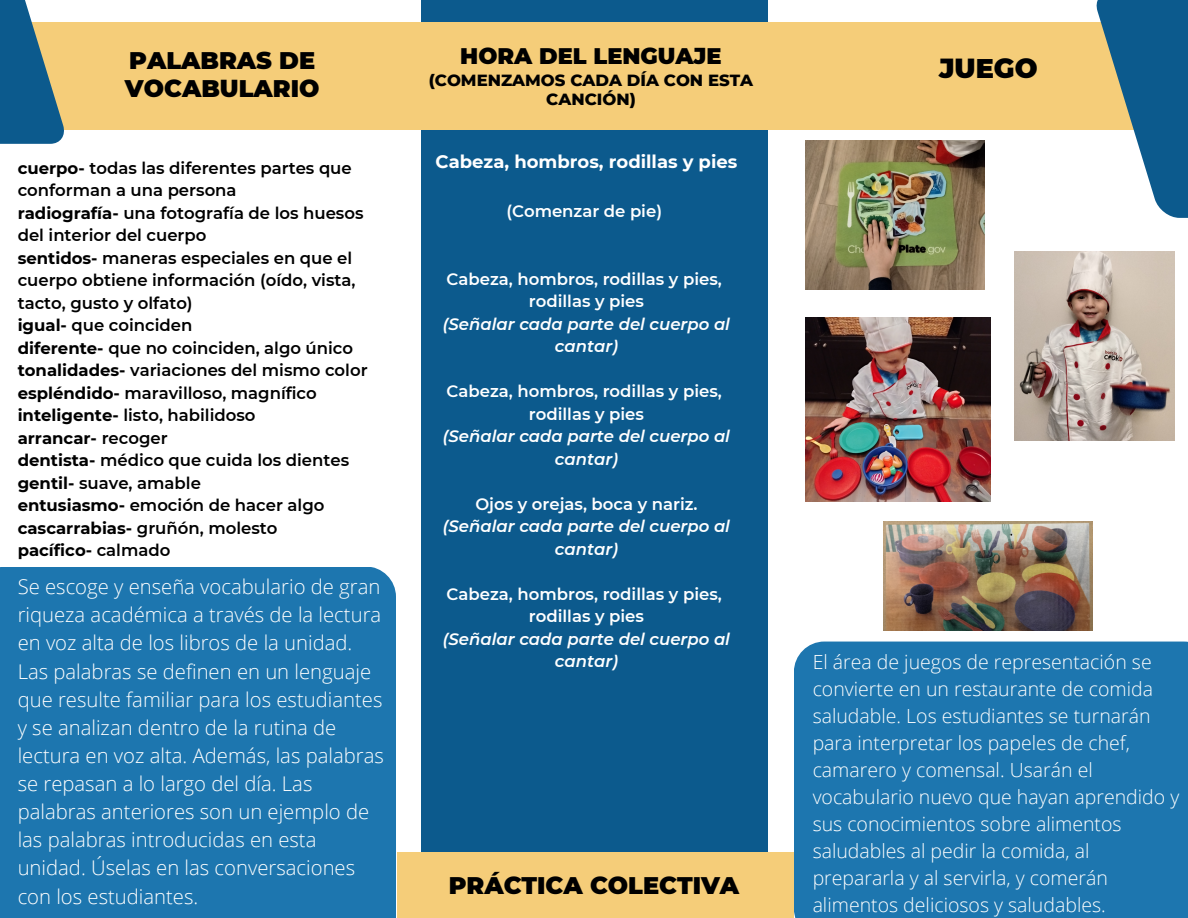
<style>
.page{position:relative;width:1188px;height:918px;background:#fff}
.page>*{position:absolute;margin:0;border:0;box-sizing:border-box;transform-origin:0 0}
.t1{font:900 27px "Montserrat";color:#000}
.t2{font:900 24px/28.2px "Montserrat";color:#000}
.t3{font:700 24px "Montserrat";color:#fff}
.t4{font:900 22.5px "Montserrat";color:#000}
.t5{font:300 20.25px/28.2px "Open Sans";color:#fff}
.t6{font:300 19.5px/27px "Open Sans";color:#fff}
.t7{font:700 18px "Montserrat";color:#fff}
.t8{font:600 16.5px/22.5px "Montserrat";color:#000}
.t9{font:600 16.5px "Montserrat";color:#fff}
.t10{font:italic 600 16.5px/22.5px "Montserrat";color:#fff;text-align:center}
.t11{font:800 16.5px/19.2px "Montserrat";color:#000;text-align:center}
.t12{font:700 16.5px "Montserrat";color:#000}
.s1{font-weight:700}
.s2{font-weight:600}
</style>
<div class="page">
<div style="left:421px;top:0;width:347px;height:900px;background:#0c5a8d"></div>
<div style="left:0;top:567px;width:396px;height:351px;background:#1d76af"></div>
<div style="left:398px;top:853px;width:396px;height:65px;background:#f5cd79"></div>
<div style="left:0;top:22px;width:1188px;height:108px;background:#f5cd79"></div>
<svg style="left:0;top:0;width:64px;height:144px"></svg>
<div style="left:794px;top:642px;width:394px;height:276px;background:#1d76af"></div>
<svg style="left:1097px;top:0;width:91px;height:218px"></svg>
<img style="left:806px;top:141px;width:179px;height:148px">
<img style="left:884px;top:522px;width:209px;height:109px">
<img style="left:806px;top:317px;width:184px;height:185px">
<img style="left:1014px;top:252px;width:161px;height:189px">
<p class="t2" style="left:125px;top:47px;width:196px">PALABRAS DE<br>VOCABULARIO</p>
<p class="t8" style="left:18px;top:157px;width:336px"><span class="s1">cuerpo-</span> todas las diferentes partes que conforman a una persona</p>
<p class="t8" style="left:18px;top:202px;width:347px"><span class="s1">radiografía-</span> una fotografía de los huesos del interior del cuerpo</p>
<p class="t8" style="left:18px;top:247px;width:339px"><span class="s1">sentidos-</span> maneras especiales en que el cuerpo obtiene información (oído, vista, tacto, gusto y olfato)</p>
<p class="t8" style="left:18px;top:314px;width:176px"><span class="s1">igual-</span> que coinciden</p>
<p class="t8" style="left:18px;top:337px;width:337px"><span class="s1">diferente-</span> que no coinciden, algo único</p>
<p class="t8" style="left:18px;top:359px;width:351px"><span class="s1">tonalidades-</span> variaciones del mismo color</p>
<p class="t8" style="left:18px;top:382px;width:301px"><span class="s1">espléndido-</span> maravilloso, magnífico</p>
<p class="t8" style="left:18px;top:404px;width:239px"><span class="s1">inteligente-</span> listo, habilidoso</p>
<p class="t12" style="left:18px;top:428px;width:152px">arrancar- <span class="s2">recoger</span></p>
<p class="t8" style="left:18px;top:449px;width:333px"><span class="s1">dentista-</span> médico que cuida los dientes</p>
<p class="t8" style="left:18px;top:472px;width:185px"><span class="s1">gentil-</span> suave, amable</p>
<p class="t8" style="left:18px;top:494px;width:308px"><span class="s1">entusiasmo-</span> emoción de hacer algo</p>
<p class="t8" style="left:18px;top:517px;width:261px"><span class="s1">cascarrabias-</span> gruñón, molesto</p>
<p class="t12" style="left:18px;top:540px;width:154px">pacífico- <span class="s2">calmado</span></p>
<p class="t5" style="left:18px;top:572px;width:368px">Se escoge y enseña vocabulario de gran riqueza académica a través de la lectura en voz alta de los libros de la unidad.<br>Las palabras se definen en un lenguaje que resulte familiar para los estudiantes y se analizan dentro de la rutina de lectura en voz alta. Además, las palabras se repasan a lo largo del día. Las palabras anteriores son un ejemplo de las palabras introducidas en esta unidad. Úselas en las conversaciones con los estudiantes.</p>
<p class="t4" style="left:460px;top:43px;width:263px">HORA DEL LENGUAJE</p>
<p class="t11" style="left:429px;top:70px;width:326px">(COMENZAMOS CADA DÍA CON ESTA<br>CANCIÓN)</p>
<p class="t7" style="left:436px;top:150px;width:303px">Cabeza, hombros, rodillas y pies</p>
<p class="t9" style="left:506px;top:201px;width:157px">(Comenzar de pie)</p>
<p class="t9" style="left:447px;top:269px;width:277px">Cabeza, hombros, rodillas y pies,</p>
<p class="t9" style="left:529px;top:291px;width:117px">rodillas y pies</p>
<p class="t10" style="left:443px;top:313px;width:289px">(Señalar cada parte del cuerpo al cantar)</p>
<p class="t9" style="left:447px;top:381px;width:277px">Cabeza, hombros, rodillas y pies,</p>
<p class="t9" style="left:529px;top:404px;width:117px">rodillas y pies</p>
<p class="t10" style="left:443px;top:425px;width:289px">(Señalar cada parte del cuerpo al cantar)</p>
<p class="t9" style="left:475px;top:494px;width:224px">Ojos y orejas, boca y nariz.</p>
<p class="t10" style="left:443px;top:515px;width:289px">(Señalar cada parte del cuerpo al cantar)</p>
<p class="t9" style="left:447px;top:584px;width:277px">Cabeza, hombros, rodillas y pies,</p>
<p class="t9" style="left:529px;top:606px;width:117px">rodillas y pies</p>
<p class="t10" style="left:443px;top:628px;width:289px">(Señalar cada parte del cuerpo al cantar)</p>
<p class="t2" style="left:449px;top:871px;width:292px">PRÁCTICA COLECTIVA</p>
<p class="t1" style="left:939px;top:52px;width:100px">JUEGO</p>
<p class="t6" style="left:813px;top:648px;width:368px">El área de juegos de representación se convierte en un restaurante de comida saludable. Los estudiantes se turnarán para interpretar los papeles de chef, camarero y comensal. Usarán el vocabulario nuevo que hayan aprendido y sus conocimientos sobre alimentos saludables al pedir la comida, al prepararla y al servirla, y comerán alimentos deliciosos y saludables.</p>
<p class="t3" style="left:909px;top:763px;width:174px">UNIT THEMES</p>
</div>
